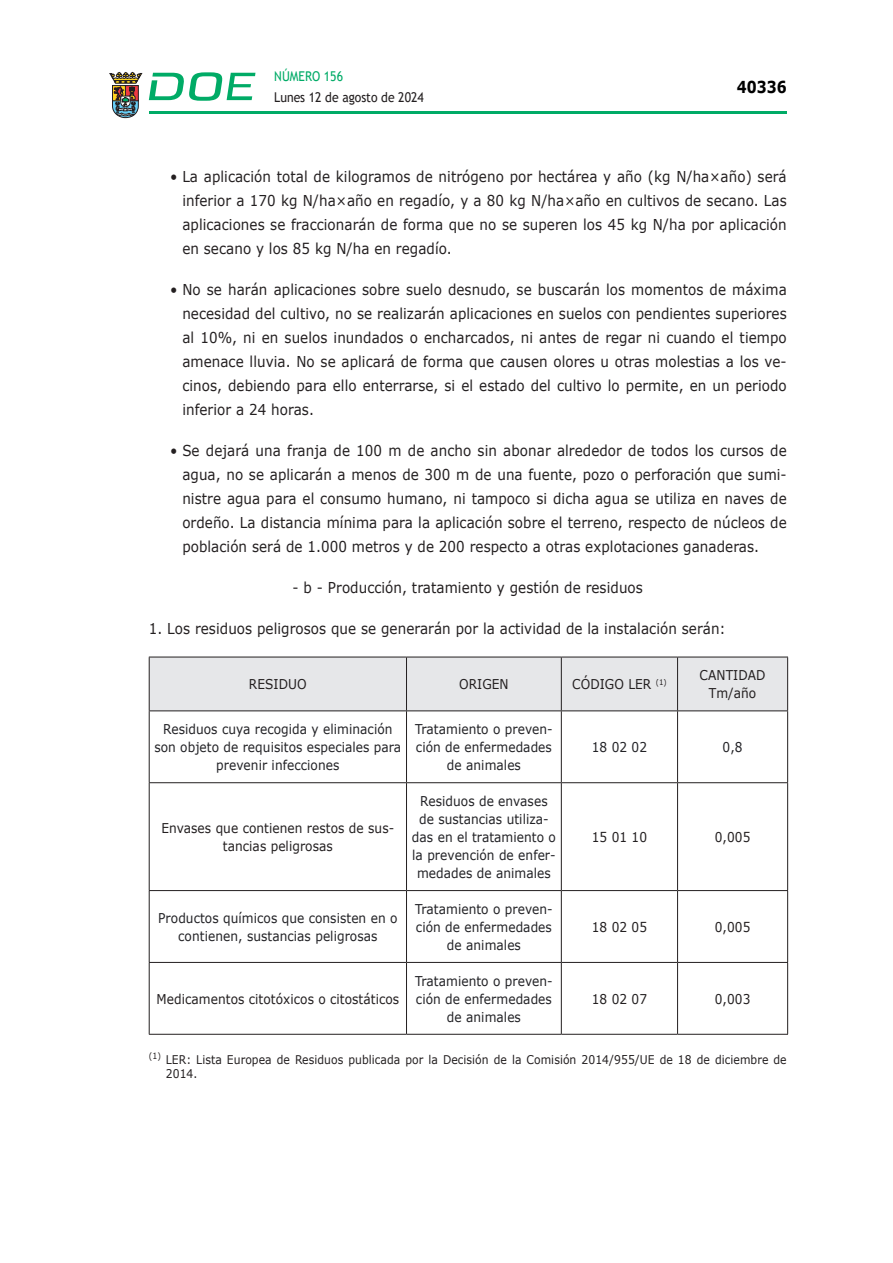
<style>
.page{position:relative;width:893px;height:1263px;background:#fff}
.page>*{position:absolute;margin:0;border:0;box-sizing:border-box;transform-origin:0 0}
.t1{font:700 16.5px "Verdana";color:#000;scale:.85 1}
.CUERPO_DE_TEXTO{font:15px/24px "Verdana";letter-spacing:.005em;color:#231f20;text-align:justify;scale:.9 1}
.CUERPO_DE_TEXTO-2{font:13.5px/18px "Verdana";letter-spacing:.005em;color:#222226;text-align:center;scale:.9 1}
.CUERPO_DE_TEXTO-3{font:13.5px/18px "Verdana";letter-spacing:.005em;color:#231f20;text-align:center;scale:.9 1}
.TABLATITULO{font:13.5px "Verdana";letter-spacing:.005em;color:#231f20;scale:.9 1}
.t2{font:13.5px "Trebuchet MS";color:#231f20;scale:.9 1}
.t3{font:13.5px "Trebuchet MS";color:#00ab67;scale:.9 1}
.CUERPO_DE_TEXTO-4{font:12px/14.4px "Verdana";letter-spacing:.005em;color:#231f20;scale:.9 1}
</style>
<div class="page">
<hr style="left:149px;top:111px;width:638px;height:3px;background:#00ab66">
<svg style="left:109px;top:72px;width:33px;height:46px"></svg>
<svg style="left:149px;top:72px;width:106px;height:29px"></svg>
<div style="left:150px;top:658px;width:637px;height:52px;background:#e6e7e9"></div>
<hr style="left:149px;top:657px;width:257px;height:1px;background:#231f20">
<hr style="left:149px;top:657px;width:1px;height:53px;background:#231f20">
<hr style="left:406px;top:657px;width:155px;height:1px;background:#231f20">
<hr style="left:406px;top:657px;width:1px;height:53px;background:#231f20">
<hr style="left:561px;top:657px;width:117px;height:1px;background:#231f20">
<hr style="left:561px;top:657px;width:1px;height:53px;background:#231f20">
<hr style="left:678px;top:657px;width:110px;height:1px;background:#231f20">
<hr style="left:677px;top:657px;width:1px;height:53px;background:#231f20">
<hr style="left:787px;top:657px;width:1px;height:53px;background:#231f20">
<hr style="left:149px;top:710px;width:257px;height:1px;background:#231f20">
<hr style="left:149px;top:711px;width:1px;height:71px;background:#231f20">
<hr style="left:406px;top:710px;width:155px;height:1px;background:#231f20">
<hr style="left:406px;top:711px;width:1px;height:71px;background:#231f20">
<hr style="left:561px;top:710px;width:117px;height:1px;background:#231f20">
<hr style="left:561px;top:711px;width:1px;height:71px;background:#231f20">
<hr style="left:678px;top:710px;width:110px;height:1px;background:#231f20">
<hr style="left:677px;top:711px;width:1px;height:71px;background:#231f20">
<hr style="left:787px;top:711px;width:1px;height:71px;background:#231f20">
<hr style="left:149px;top:782px;width:257px;height:1px;background:#231f20">
<hr style="left:149px;top:783px;width:1px;height:107px;background:#231f20">
<hr style="left:406px;top:782px;width:155px;height:1px;background:#231f20">
<hr style="left:406px;top:783px;width:1px;height:107px;background:#231f20">
<hr style="left:561px;top:782px;width:117px;height:1px;background:#231f20">
<hr style="left:561px;top:783px;width:1px;height:107px;background:#231f20">
<hr style="left:678px;top:782px;width:110px;height:1px;background:#231f20">
<hr style="left:677px;top:783px;width:1px;height:107px;background:#231f20">
<hr style="left:787px;top:783px;width:1px;height:107px;background:#231f20">
<hr style="left:149px;top:890px;width:257px;height:1px;background:#231f20">
<hr style="left:149px;top:891px;width:1px;height:71px;background:#231f20">
<hr style="left:406px;top:890px;width:155px;height:1px;background:#231f20">
<hr style="left:406px;top:891px;width:1px;height:71px;background:#231f20">
<hr style="left:561px;top:890px;width:117px;height:1px;background:#231f20">
<hr style="left:561px;top:891px;width:1px;height:71px;background:#231f20">
<hr style="left:678px;top:890px;width:110px;height:1px;background:#231f20">
<hr style="left:677px;top:891px;width:1px;height:71px;background:#231f20">
<hr style="left:787px;top:891px;width:1px;height:71px;background:#231f20">
<hr style="left:149px;top:962px;width:257px;height:1px;background:#231f20">
<hr style="left:149px;top:963px;width:1px;height:71px;background:#231f20">
<hr style="left:406px;top:962px;width:155px;height:1px;background:#231f20">
<hr style="left:406px;top:963px;width:1px;height:71px;background:#231f20">
<hr style="left:561px;top:962px;width:117px;height:1px;background:#231f20">
<hr style="left:561px;top:963px;width:1px;height:71px;background:#231f20">
<hr style="left:678px;top:962px;width:110px;height:1px;background:#231f20">
<hr style="left:677px;top:963px;width:1px;height:71px;background:#231f20">
<hr style="left:787px;top:963px;width:1px;height:71px;background:#231f20">
<hr style="left:149px;top:1034px;width:257px;height:1px;background:#231f20">
<hr style="left:406px;top:1034px;width:155px;height:1px;background:#231f20">
<hr style="left:561px;top:1034px;width:117px;height:1px;background:#231f20">
<hr style="left:678px;top:1034px;width:110px;height:1px;background:#231f20">
<p class="t3" style="left:274px;top:67px;width:78px">NÚMERO 156</p>
<p class="t2" style="left:274px;top:88px;width:168px">Lunes 12 de agosto de 2024</p>
<p class="t1" style="left:737px;top:75px;width:60px">40336</p>
<p class="CUERPO_DE_TEXTO" style="left:182px;top:164px;width:673px;text-indent:-12px">• La aplicación total de kilogramos de nitrógeno por hectárea y año (kg N/ha×año) será inferior a 170 kg N/ha×año en regadío, y a 80 kg N/ha×año en cultivos de secano. Las aplicaciones se fraccionarán de forma que no se superen los 45 kg N/ha por aplicación en secano y los 85 kg N/ha en regadío.</p>
<p class="CUERPO_DE_TEXTO" style="left:182px;top:277px;width:673px;text-indent:-12px">• No se harán aplicaciones sobre suelo desnudo, se buscarán los momentos de máxima necesidad del cultivo, no se realizarán aplicaciones en suelos con pendientes superiores al 10%, ni en suelos inundados o encharcados, ni antes de regar ni cuando el tiempo amenace lluvia. No se aplicará de forma que causen olores u otras molestias a los ve&shy;cinos, debiendo para ello enterrarse, si el estado del cultivo lo permite, en un periodo inferior a 24 horas.</p>
<p class="CUERPO_DE_TEXTO" style="left:182px;top:438px;width:673px;text-indent:-12px">• Se dejará una franja de 100 m de ancho sin abonar alrededor de todos los cursos de agua, no se aplicarán a menos de 300 m de una fuente, pozo o perforación que sumi&shy;nistre agua para el consumo humano, ni tampoco si dicha agua se utiliza en naves de ordeño. La distancia mínima para la aplicación sobre el terreno, respecto de núcleos de población será de 1.000 metros y de 200 respecto a otras explotaciones ganaderas.</p>
<p class="CUERPO_DE_TEXTO" style="left:293px;top:575px;width:391px">- b - Producción, tratamiento y gestión de residuos</p>
<p class="CUERPO_DE_TEXTO" style="left:149px;top:616px;width:642px">1. Los residuos peligrosos que se generarán por la actividad de la instalación serán:</p>
<p class="TABLATITULO" style="left:249px;top:675px;width:66px">RESIDUO</p>
<p class="TABLATITULO" style="left:459px;top:675px;width:57px">ORIGEN</p>
<p class="TABLATITULO" style="left:572px;top:675px;width:107px">CÓDIGO LER <sup>(1)</sup></p>
<p class="TABLATITULO" style="left:700px;top:666px;width:75px">CANTIDAD</p>
<p class="TABLATITULO" style="left:709px;top:684px;width:54px">Tm/año</p>
<p class="CUERPO_DE_TEXTO-2" style="left:154px;top:720px;width:276px">Residuos cuya recogida y eliminación son objeto de requisitos especiales para prevenir infecciones</p>
<p class="CUERPO_DE_TEXTO-2" style="left:415px;top:720px;width:154px">Tratamiento o preven&shy;ción de enfermedades de animales</p>
<p class="CUERPO_DE_TEXTO-3" style="left:162px;top:819px;width:260px">Envases que contienen restos de sus&shy;tancias peligrosas</p>
<p class="CUERPO_DE_TEXTO-2" style="left:412px;top:792px;width:161px">Residuos de envases de sustancias utiliza&shy;das en el tratamiento o la prevención de enfer&shy;medades de animales</p>
<p class="CUERPO_DE_TEXTO-2" style="left:158px;top:908px;width:267px">Productos químicos que consisten en o contienen, sustancias peligrosas</p>
<p class="CUERPO_DE_TEXTO-2" style="left:415px;top:899px;width:154px">Tratamiento o preven&shy;ción de enfermedades de animales</p>
<p class="CUERPO_DE_TEXTO-3" style="left:156px;top:989px;width:271px">Medicamentos citotóxicos o citostáticos</p>
<p class="CUERPO_DE_TEXTO-2" style="left:415px;top:971px;width:154px">Tratamiento o preven&shy;ción de enfermedades de animales</p>
<p class="CUERPO_DE_TEXTO-2" style="left:592px;top:738px;width:63px">18 02 02</p>
<p class="CUERPO_DE_TEXTO-2" style="left:723px;top:738px;width:24px">0,8</p>
<p class="CUERPO_DE_TEXTO-3" style="left:592px;top:828px;width:63px">15 01 10</p>
<p class="CUERPO_DE_TEXTO-3" style="left:715px;top:828px;width:41px">0,005</p>
<p class="CUERPO_DE_TEXTO-3" style="left:592px;top:917px;width:63px">18 02 05</p>
<p class="CUERPO_DE_TEXTO-3" style="left:715px;top:917px;width:41px">0,005</p>
<p class="CUERPO_DE_TEXTO-3" style="left:592px;top:989px;width:63px">18 02 07</p>
<p class="CUERPO_DE_TEXTO-3" style="left:715px;top:989px;width:41px">0,003</p>
<p class="CUERPO_DE_TEXTO-4" style="left:166px;top:1052px;width:691px;text-indent:-17px"><sup>(1)</sup> LER: Lista Europea de Residuos publicada por la Decisión de la Comisión 2014/955/UE de 18 de diciembre de<br>2014.</p>
</div>
